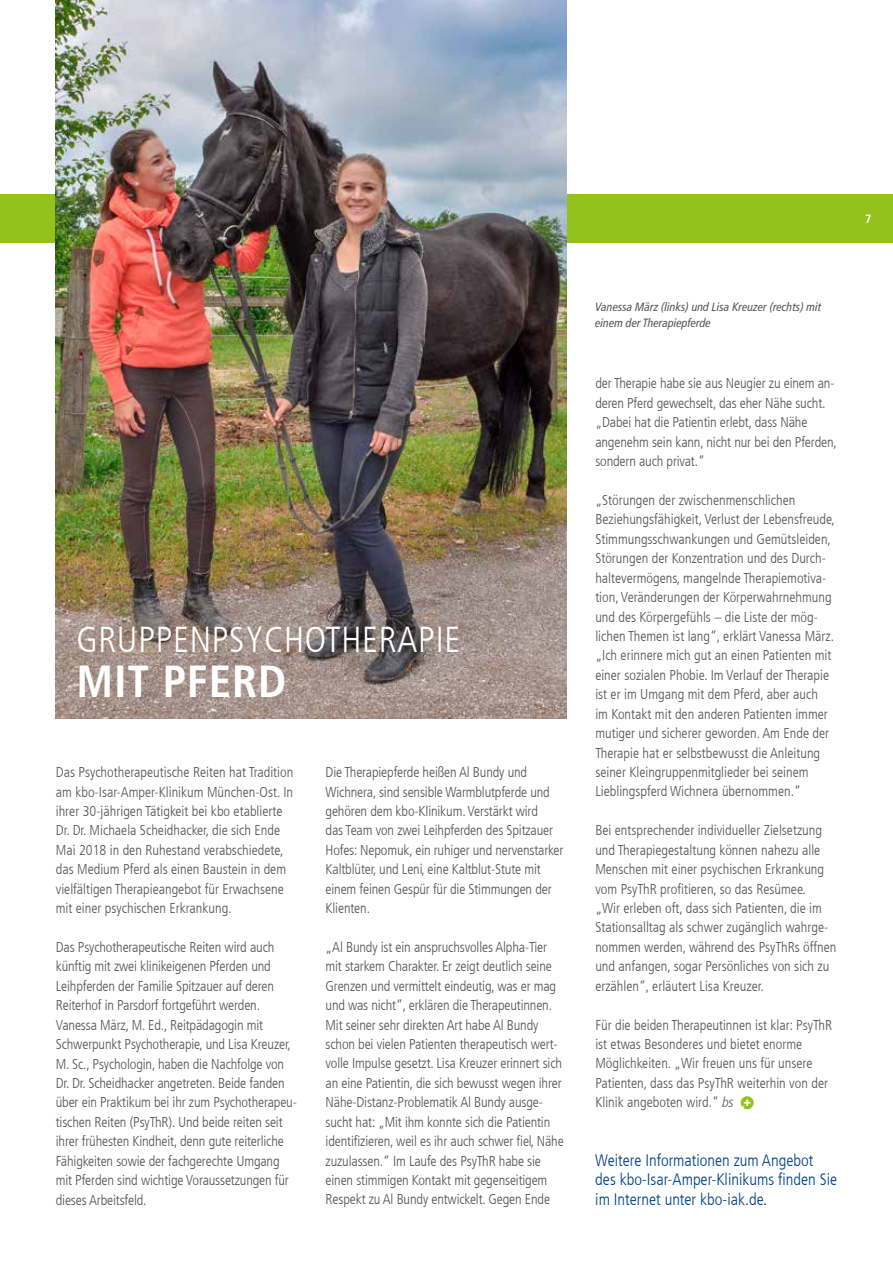
<style>
.page{position:relative;width:893px;height:1263px;background:#fff}
.page>*{position:absolute;margin:0;border:0;box-sizing:border-box;transform-origin:0 0}
.t1{font:700 condensed 45px "Frutiger LT Com";letter-spacing:.02em;color:#fff}
.t2{font:300 condensed 36px "Frutiger LT Com";letter-spacing:.02em;color:#fff}
.t3{font:300 condensed 16.5px/19.4px "Frutiger LT Com";color:#004189}
.t4{font:300 condensed 14.25px/19.4px "Frutiger LT Com";letter-spacing:-.01em;color:#565656}
.t5{font:italic condensed 12px/16.5px "Frutiger LT Com";color:#565656}
.t6{font:700 condensed 12px "Frutiger LT Com";color:#fff}
.s1{font-style:italic}
.s2{font-family:"kboplus";font-weight:400;font-stretch:normal;font-size:15.6px;color:#94c11c}
</style>
<div class="page">
<div style="left:0;top:194px;width:893px;height:49px;background:#94c11c"></div>
<img style="left:56px;top:0;width:511px;height:719px">
<h2 class="t2" style="left:77px;top:618px;width:385px">GRUPPENPSYCHOTHERAPIE</h2>
<h1 class="t1" style="left:77px;top:654px;width:211px">MIT PFERD</h1>
<p class="t4" style="left:56px;top:763px;width:239px">Das Psychotherapeutische Reiten hat Tradition am kbo-Isar-Amper-Klinikum München-Ost. In ihrer 30-jährigen Tätigkeit bei kbo etablierte Dr. Dr. Michaela Scheidhacker, die sich Ende Mai 2018 in den Ruhestand verabschiedete, das Medium Pferd als einen Baustein in dem vielfältigen Therapieangebot für Erwachsene mit einer psychischen Erkrankung.</p>
<p class="t4" style="left:56px;top:937px;width:243px">Das Psychotherapeutische Reiten wird auch künftig mit zwei klinikeigenen Pferden und Leihpferden der Familie Spitzauer auf deren Reiterhof in Parsdorf fortgeführt werden.<br>Vanessa März, M. Ed., Reitpädagogin mit Schwerpunkt Psychotherapie, und Lisa Kreuzer, M. Sc., Psychologin, haben die Nachfolge von Dr. Dr. Scheidhacker angetreten. Beide fanden über ein Praktikum bei ihr zum Psychotherapeu&shy;tischen Reiten (PsyThR). Und beide reiten seit ihrer frühesten Kindheit, denn gute reiterliche Fähigkeiten sowie der fachgerechte Umgang mit Pferden sind wichtige Voraussetzungen für dieses Arbeitsfeld.</p>
<p class="t4" style="left:326px;top:763px;width:239px">Die Therapiepferde heißen Al Bundy und Wichnera, sind sensible Warmblutpferde und gehören dem kbo-Klinikum. Verstärkt wird<br>das Team von zwei Leihpferden des Spitzauer Hofes: Nepomuk, ein ruhiger und nervenstarker Kaltblüter, und Leni, eine Kaltblut-Stute mit einem feinen Gespür für die Stimmungen der Klienten.</p>
<p class="t4" style="left:326px;top:937px;width:240px">„Al Bundy ist ein anspruchsvolles Alpha-Tier mit starkem Charakter. Er zeigt deutlich seine Grenzen und vermittelt eindeutig, was er mag und was nicht“, erklären die Therapeutinnen.<br>Mit seiner sehr direkten Art habe Al Bundy schon bei vielen Patienten therapeutisch wert&shy;volle Impulse gesetzt. Lisa Kreuzer erinnert sich an eine Patientin, die sich bewusst wegen ihrer Nähe-Distanz-Problematik Al Bundy ausge&shy;sucht hat: „Mit ihm konnte sich die Patientin identifizieren, weil es ihr auch schwer fiel, Nähe zuzulassen.“ Im Laufe des PsyThR habe sie einen stimmigen Kontakt mit gegenseitigem Respekt zu Al Bundy entwickelt. Gegen Ende</p>
<p class="t6" style="left:865px;top:212px;width:8px">7</p>
<p class="t5" style="left:595px;top:299px;width:228px">Vanessa März (links) und Lisa Kreuzer (rechts) mit einem der Therapiepferde</p>
<p class="t4" style="left:595px;top:374px;width:243px">der Therapie habe sie aus Neugier zu einem an&shy;deren Pferd gewechselt, das eher Nähe sucht. „Dabei hat die Patientin erlebt, dass Nähe angenehm sein kann, nicht nur bei den Pferden, sondern auch privat.“</p>
<p class="t4" style="left:595px;top:491px;width:241px">„Störungen der zwischenmenschlichen Beziehungsfähigkeit, Verlust der Lebensfreude, Stimmungsschwankungen und Gemütsleiden, Störungen der Konzentration und des Durch&shy;haltevermögens, mangelnde Therapiemotiva&shy;tion, Veränderungen der Körperwahrnehmung und des Körpergefühls – die Liste der mög&shy;lichen Themen ist lang“, erklärt Vanessa März. „Ich erinnere mich gut an einen Patienten mit einer sozialen Phobie. Im Verlauf der Therapie ist er im Umgang mit dem Pferd, aber auch<br>im Kontakt mit den anderen Patienten immer mutiger und sicherer geworden. Am Ende der Therapie hat er selbstbewusst die Anleitung seiner Kleingruppenmitglieder bei seinem Lieblingspferd Wichnera übernommen.“</p>
<p class="t4" style="left:595px;top:821px;width:243px">Bei entsprechender individueller Zielsetzung und Therapiegestaltung können nahezu alle Menschen mit einer psychischen Erkrankung vom PsyThR profitieren, so das Resümee.<br>„Wir erleben oft, dass sich Patienten, die im Stationsalltag als schwer zugänglich wahrge&shy;nommen werden, während des PsyThRs öffnen und anfangen, sogar Persönliches von sich zu erzählen“, erläutert Lisa Kreuzer.</p>
<p class="t4" style="left:595px;top:1015px;width:238px">Für die beiden Therapeutinnen ist klar: PsyThR ist etwas Besonderes und bietet enorme Möglichkeiten. „Wir freuen uns für unsere Patienten, dass das PsyThR weiterhin von der Klinik angeboten wird.“ <span class="s1">bs</span> <span class="s2">B</span></p>
<p class="t3" style="left:595px;top:1150px;width:243px">Weitere Informationen zum Angebot des kbo-Isar-Amper-Klinikums finden Sie im Internet unter kbo-iak.de.</p>
</div>
